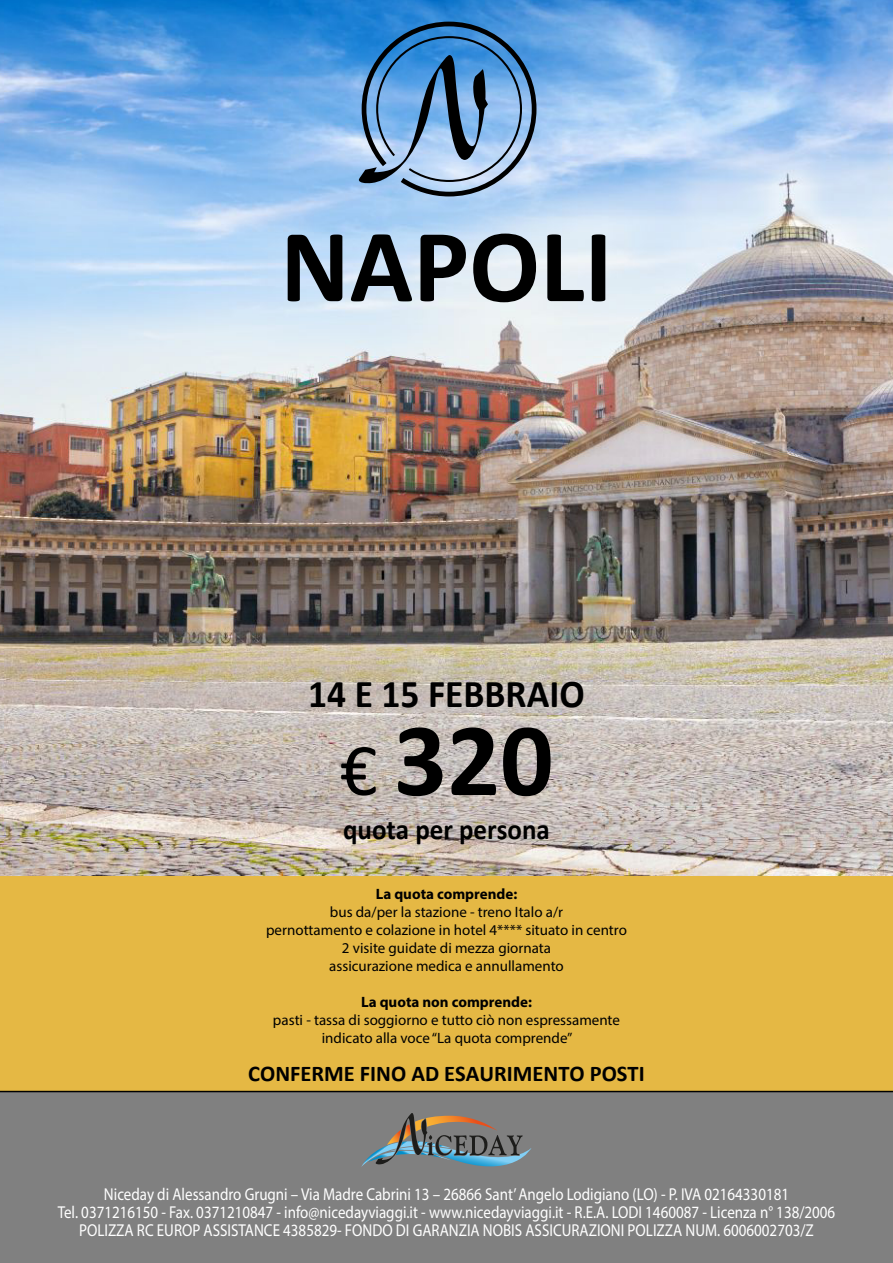
<style>
.page{position:relative;width:893px;height:1263px;background:#fff}
.page>*{position:absolute;margin:0;border:0;box-sizing:border-box;transform-origin:0 0}
.t1{font:700 105px "Calibri";color:#000}
.t2{font:700 39.45px "Calibri";color:#000;scale:.95 1}
.t3{font:700 28.5px "Calibri";color:#000;scale:.95 1}
.t4{font:700 22.5px "Calibri";color:#000}
.t5{font:17.25px/18px "Myriad Pro";color:#fff;text-align:center;scale:.87 1}
.t6{font:15px/18px "Myriad Pro";color:#000;text-align:center}
.t7{font:700 15px "Myriad Pro";color:#000}
.s1{font-weight:400;font-size:75px}
</style>
<div class="page">
<div style="left:0;top:876px;width:893px;height:215px;background:#e5b844"></div>
<img style="left:0;top:0;width:893px;height:876px">
<div style="left:0;top:1093px;width:893px;height:170px;background:#808080"></div>
<hr style="left:0;top:1091px;width:893px;height:1px;background:#000">
<svg style="left:359px;top:19px;width:180px;height:180px;background:#6592be"></svg>
<svg style="left:361px;top:1113px;width:170px;height:54px"></svg>
<h1 class="t1" style="left:280px;top:199px;width:334px">NAPOLI</h1>
<h2 class="t2" style="left:308px;top:668px;width:293px">14 E 15 FEBBRAIO</h2>
<h1 class="t1" style="left:340px;top:693px;width:215px"><span class="s1">€</span> 320</h1>
<h3 class="t3" style="left:343px;top:811px;width:219px">quota per persona</h3>
<p class="t7" style="left:376px;top:884px;width:143px">La quota comprende:</p>
<p class="t6" style="left:266px;top:902px;width:362px">bus da/per la stazione - treno Italo a/r<br>pernottamento e colazione in hotel 4**** situato in centro 2 visite guidate di mezza giornata<br>assicurazione medica e annullamento</p>
<p class="t7" style="left:361px;top:992px;width:172px">La quota non comprende:</p>
<p class="t6" style="left:273px;top:1010px;width:349px">pasti - tassa di soggiorno e tutto ciò non espressamente indicato alla voce “La quota comprende”</p>
<h3 class="t4" style="left:248px;top:1059px;width:398px">CONFERME FINO AD ESAURIMENTO POSTI</h3>
<p class="t5" style="left:58px;top:1185px;width:895px">Niceday di Alessandro Grugni – Via Madre Cabrini 13 – 26866 Sant’Angelo Lodigiano (LO) - P. IVA 02164330181<br>Tel. 0371216150 - Fax. 0371210847 - info@nicedayviaggi.it - www.nicedayviaggi.it - R.E.A. LODI 1460087 - Licenza n° 138/2006<br>POLIZZA RC EUROP ASSISTANCE 4385829- FONDO DI GARANZIA NOBIS ASSICURAZIONI POLIZZA NUM. 6006002703/Z</p>
</div>
